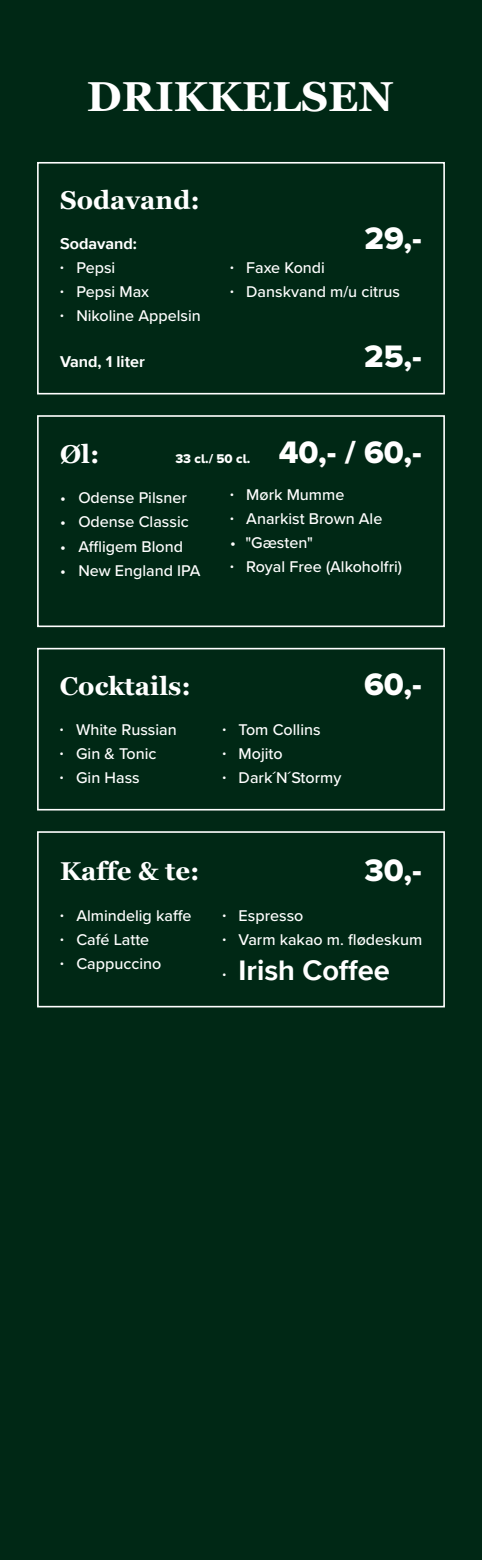
<style>
.page{position:relative;width:482px;height:1560px;background:#fff}
.page>*{position:absolute;margin:0;border:0;box-sizing:border-box;transform-origin:0 0}
.t1{font:700 41.9px "Georgia";color:#fff}
.t2{font:32.2px "Proxima Nova A Extrabld";color:#fff}
.t3{font:700 29px "Proxima Nova";color:#fff}
.t4{font:700 25.8px "Georgia";color:#fff}
.t5{font:500 16.1px "Proxima Nova";color:#fff}
.t6{font:700 16.1px "Proxima Nova";color:#fff}
.t7{font:13.1px "Proxima Nova A Extrabld";color:#fff}
.s1{font-family:"N Haas Grotesk DS Pro 25 Th";font-weight:400}
.s2{font-family:"N Haas Grotesk DS Pro 25 Th";font-weight:400;font-size:16.1px}
</style>
<div class="page">
<div style="left:0;top:0;width:482px;height:1559px;background:#002815"></div>
<div style="left:37px;top:162px;width:408px;height:232px;border:2px solid #fff"></div>
<div style="left:37px;top:415px;width:408px;height:212px;border:2px solid #fff"></div>
<div style="left:37px;top:647px;width:408px;height:163px;border:2px solid #fff"></div>
<div style="left:37px;top:831px;width:408px;height:176px;border:2px solid #fff"></div>
<p class="t1" style="left:87px;top:65px;width:308px">DRIKKELSEN</p>
<p class="t4" style="left:60px;top:180px;width:141px">Sodavand:</p>
<p class="t6" style="left:60px;top:234px;width:78px">Sodavand:</p>
<p class="t2" style="left:365px;top:220px;width:59px">29,-</p>
<p class="t5" style="left:60px;top:256px;width:57px"><span class="s1">•</span> Pepsi</p>
<p class="t5" style="left:60px;top:280px;width:91px"><span class="s1">•</span> Pepsi Max</p>
<p class="t5" style="left:60px;top:304px;width:142px"><span class="s1">•</span> Nikoline Appelsin</p>
<p class="t6" style="left:60px;top:352px;width:86px">Vand, 1 liter</p>
<p class="t2" style="left:364px;top:338px;width:59px">25,-</p>
<p class="t5" style="left:230px;top:256px;width:96px"><span class="s1">•</span> Faxe Kondi</p>
<p class="t5" style="left:230px;top:280px;width:172px"><span class="s1">•</span> Danskvand m/u citrus</p>
<p class="t2" style="left:279px;top:433px;width:145px">40,- / 60,-</p>
<p class="t4" style="left:60px;top:434px;width:41px">Øl:</p>
<p class="t5" style="left:60px;top:486px;width:128px">• Odense Pilsner</p>
<p class="t5" style="left:60px;top:510px;width:130px">• Odense Classic</p>
<p class="t5" style="left:60px;top:534px;width:124px">• Affligem Blond</p>
<p class="t5" style="left:60px;top:558px;width:142px">• New England IPA</p>
<p class="t7" style="left:175px;top:451px;width:76px">33 cl./ 50 cl.</p>
<p class="t5" style="left:230px;top:482px;width:116px"><span class="s1">•</span> Mørk Mumme</p>
<p class="t5" style="left:230px;top:506px;width:154px"><span class="s1">•</span> Anarkist Brown Ale</p>
<p class="t5" style="left:230px;top:530px;width:84px">• "Gæsten"</p>
<p class="t5" style="left:230px;top:555px;width:174px"><span class="s1">•</span> Royal Free (Alkoholfri)</p>
<p class="t4" style="left:60px;top:666px;width:132px">Cocktails:</p>
<p class="t5" style="left:60px;top:717px;width:118px"><span class="s1">•</span> White Russian</p>
<p class="t5" style="left:60px;top:741px;width:98px"><span class="s1">•</span> Gin &amp; Tonic</p>
<p class="t5" style="left:60px;top:766px;width:81px"><span class="s1">•</span> Gin Hass</p>
<p class="t5" style="left:222px;top:717px;width:100px"><span class="s1">•</span> Tom Collins</p>
<p class="t5" style="left:222px;top:741px;width:62px"><span class="s1">•</span> Mojito</p>
<p class="t5" style="left:222px;top:765px;width:121px"><span class="s1">•</span> Dark´N´Stormy</p>
<p class="t2" style="left:364px;top:665px;width:59px">60,-</p>
<p class="t4" style="left:60px;top:851px;width:141px">Kaffe &amp; te:</p>
<p class="t5" style="left:60px;top:903px;width:133px"><span class="s1">•</span> Almindelig kaffe</p>
<p class="t5" style="left:60px;top:927px;width:91px"><span class="s1">•</span> Café Latte</p>
<p class="t5" style="left:60px;top:951px;width:103px"><span class="s1">•</span> Cappuccino</p>
<p class="t2" style="left:364px;top:851px;width:59px">30,-</p>
<p class="t5" style="left:222px;top:903px;width:83px"><span class="s1">•</span> Espresso</p>
<p class="t5" style="left:222px;top:927px;width:201px"><span class="s1">•</span> Varm kakao m. flødeskum</p>
<p class="t3" style="left:222px;top:953px;width:169px"><span class="s2">•</span> Irish Coffee</p>
</div>
